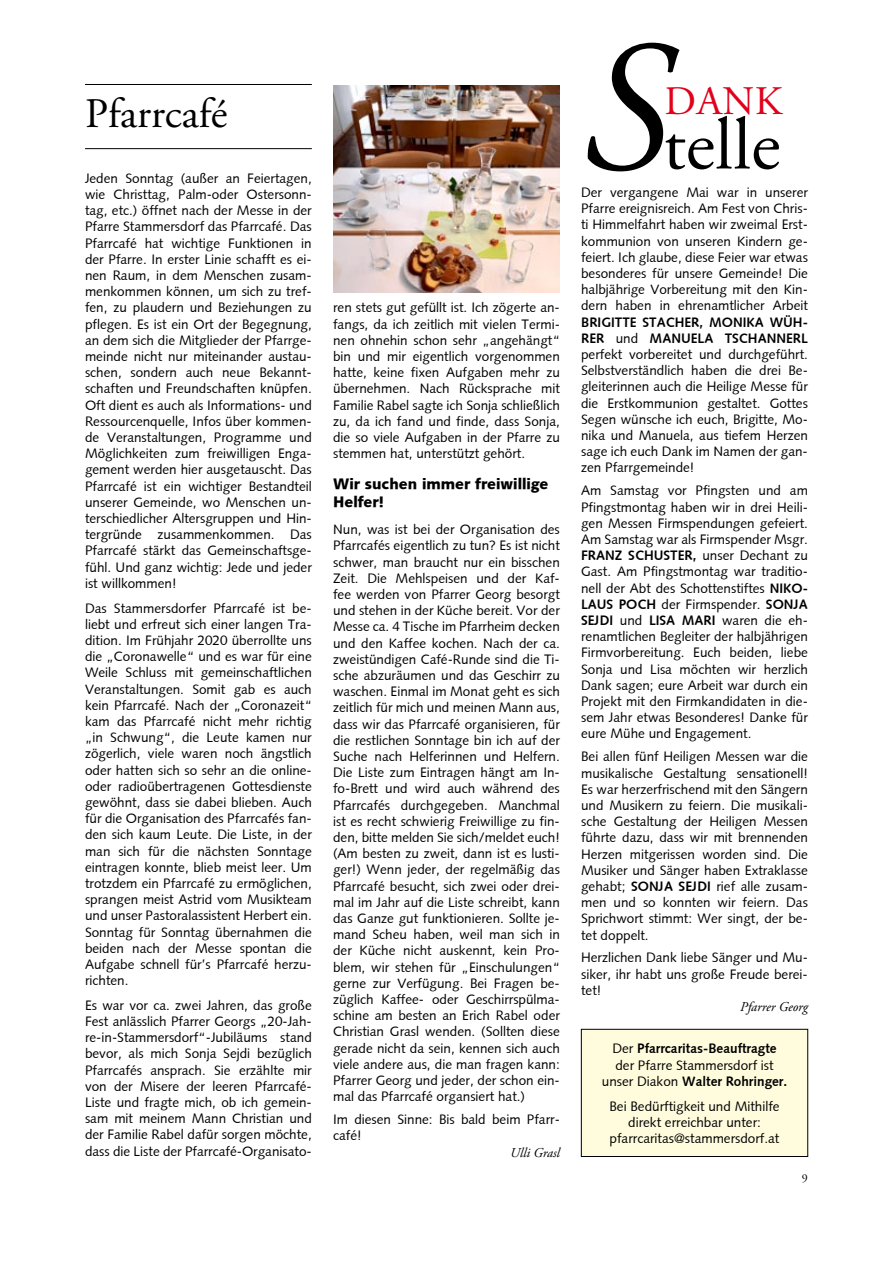
<style>
.page{position:relative;width:893px;height:1263px;background:#fff}
.page>*{position:absolute;margin:0;border:0;box-sizing:border-box;transform-origin:0 0}
.t1{font:italic 186px "Adobe Garamond Pro";color:#000}
.t2{font:73.5px "Adobe Garamond Pro";color:#000}
.t3{font:42px "Adobe Garamond Pro";color:#000}
.t4{font:40.5px "Adobe Garamond Pro";color:#e2001a}
.t5{font:900 15px/18px "Syntax";color:#000}
.t6{font:13.5px/16.2px "Syntax Roman";color:#000;text-align:justify}
.t7{font:700 13.5px/16.2px "Syntax";color:#000}
.t8{font:italic 13.5px "Adobe Garamond Pro";color:#000}
.t9{font:12px "Adobe Garamond Pro";color:#000}
.s1{font-family:"Syntax Roman";font-weight:400}
.s2{font-family:"Syntax";font-weight:700}
</style>
<div class="page">
<hr style="left:85px;top:84px;width:227px;height:1px;background:#000">
<hr style="left:85px;top:148px;width:227px;height:1px;background:#000">
<img style="left:333px;top:85px;width:227px;height:207px">
<div style="left:581px;top:1029px;width:227px;height:127px;background:#fffcde"></div>
<div style="left:581px;top:1029px;width:227px;height:128px;border:1px solid #000"></div>
<h3 class="t3" style="left:85px;top:89px;width:144px">Pfarrcafé</h3>
<p class="t6" style="left:85px;top:170px;width:228px">Jeden Sonntag (außer an Feiertagen, wie Christtag, Palm-oder Ostersonn&shy;tag, etc.) öffnet nach der Messe in der Pfarre Stammersdorf das Pfarrcafé. Das Pfarrcafé hat wichtige Funktionen in der Pfarre. In erster Linie schafft es ei&shy;nen Raum, in dem Menschen zusam&shy;menkommen können, um sich zu tref&shy;fen, zu plaudern und Beziehungen zu pflegen. Es ist ein Ort der Begegnung, an dem sich die Mitglieder der Pfarrge&shy;meinde nicht nur miteinander austau&shy;schen, sondern auch neue Bekannt&shy;schaften und Freundschaften knüpfen.<br>Oft dient es auch als Informations- und Ressourcenquelle, Infos über kommen&shy;de Veranstaltungen, Programme und Möglichkeiten zum freiwilligen Enga&shy;gement werden hier ausgetauscht. Das Pfarrcafé ist ein wichtiger Bestandteil unserer Gemeinde, wo Menschen un&shy;terschiedlicher Altersgruppen und Hin&shy;tergründe zusammenkommen. Das Pfarrcafé stärkt das Gemeinschaftsge&shy;fühl. Und ganz wichtig: Jede und jeder ist willkommen!</p>
<p class="t6" style="left:85px;top:600px;width:228px">Das Stammersdorfer Pfarrcafé ist be&shy;liebt und erfreut sich einer langen Tra&shy;dition. Im Frühjahr 2020 überrollte uns die „Coronawelle“ und es war für eine Weile Schluss mit gemeinschaftlichen Veranstaltungen. Somit gab es auch kein Pfarrcafé. Nach der „Coronazeit“ kam das Pfarrcafé nicht mehr richtig „in Schwung“, die Leute kamen nur zögerlich, viele waren noch ängstlich oder hatten sich so sehr an die online&shy;oder radioübertragenen Gottesdienste gewöhnt, dass sie dabei blieben. Auch für die Organisation des Pfarrcafés fan&shy;den sich kaum Leute. Die Liste, in der man sich für die nächsten Sonntage eintragen konnte, blieb meist leer. Um trotzdem ein Pfarrcafé zu ermöglichen, sprangen meist Astrid vom Musikteam und unser Pastoralassistent Herbert ein.<br>Sonntag für Sonntag übernahmen die beiden nach der Messe spontan die Aufgabe schnell für’s Pfarrcafé herzu&shy;richten.</p>
<p class="t6" style="left:85px;top:997px;width:228px">Es war vor ca. zwei Jahren, das große Fest anlässlich Pfarrer Georgs „20-Jah&shy;re-in-Stammersdorf“-Jubiläums stand bevor, als mich Sonja Sejdi bezüglich Pfarrcafés ansprach. Sie erzählte mir von der Misere der leeren Pfarrcafé-Liste und fragte mich, ob ich gemein&shy;sam mit meinem Mann Christian und der Familie Rabel dafür sorgen möchte, dass die Liste der Pfarrcafé-Organisato-</p>
<p class="t6" style="left:333px;top:300px;width:228px">ren stets gut gefüllt ist. Ich zögerte an&shy;fangs, da ich zeitlich mit vielen Termi&shy;nen ohnehin schon sehr „angehängt“ bin und mir eigentlich vorgenommen hatte, keine fixen Aufgaben mehr zu übernehmen. Nach Rücksprache mit Familie Rabel sagte ich Sonja schließlich zu, da ich fand und finde, dass Sonja, die so viele Aufgaben in der Pfarre zu stemmen hat, unterstützt gehört.</p>
<p class="t5" style="left:333px;top:475px;width:217px">Wir suchen immer freiwillige<br>Helfer!</p>
<p class="t6" style="left:333px;top:521px;width:228px;text-align:left">Nun, was ist bei der Organisation des Pfarrcafés eigentlich zu tun? Es ist nicht schwer, man braucht nur ein bisschen Zeit. Die Mehlspeisen und der Kaf&shy;fee werden von Pfarrer Georg besorgt und stehen in der Küche bereit. Vor der Messe ca. 4 Tische im Pfarrheim decken und den Kaffee kochen. Nach der ca. zweistündigen Café-Runde sind die Ti&shy;sche abzuräumen und das Geschirr zu waschen. Einmal im Monat geht es sich zeitlich für mich und meinen Mann aus, dass wir das Pfarrcafé organisieren, für die restlichen Sonntage bin ich auf der Suche nach Helferinnen und Helfern.<br>Die Liste zum Eintragen hängt am In&shy;fo-Brett und wird auch während des Pfarrcafés durchgegeben. Manchmal ist es recht schwierig Freiwillige zu fin&shy;den, bitte melden Sie sich/meldet euch! (Am besten zu zweit, dann ist es lusti&shy;ger!) Wenn jeder, der regelmäßig das Pfarrcafé besucht, sich zwei oder drei&shy;mal im Jahr auf die Liste schreibt, kann das Ganze gut funktionieren. Sollte je&shy;mand Scheu haben, weil man sich in der Küche nicht auskennt, kein Pro&shy;blem, wir stehen für „Einschulungen“ gerne zur Verfügung. Bei Fragen be&shy;züglich Kaffee- oder Geschirrspülma&shy;schine am besten an Erich Rabel oder Christian Grasl wenden. (Sollten diese gerade nicht da sein, kennen sich auch viele andere aus, die man fragen kann:<br>Pfarrer Georg und jeder, der schon ein&shy;mal das Pfarrcafé organsiert hat.)</p>
<p class="t6" style="left:333px;top:1111px;width:226px">Im diesen Sinne: Bis bald beim Pfarr&shy;café!</p>
<p class="t8" style="left:510px;top:1144px;width:51px">Ulli Grasl</p>
<h1 class="t1" style="left:581px;top:-2px;width:89px">S</h1>
<h3 class="t4" style="left:665px;top:77px;width:111px">Dank</h3>
<h2 class="t2" style="left:663px;top:101px;width:119px">telle</h2>
<p class="t6" style="left:581px;top:184px;width:228px">Der vergangene Mai war in unserer Pfarre ereignisreich. Am Fest von Chris&shy;ti Himmelfahrt haben wir zweimal Erst&shy;kommunion von unseren Kindern ge&shy;feiert. Ich glaube, diese Feier war etwas besonderes für unsere Gemeinde! Die halbjährige Vorbereitung mit den Kin&shy;dern haben in ehrenamtlicher Arbeit</p>
<p class="t7" style="left:581px;top:314px;width:228px">BRIGITTE STACHER, MONIKA WÜH-<br>RER <span class="s1">und</span> MANUELA TSCHANNERL</p>
<p class="t6" style="left:581px;top:346px;width:228px">perfekt vorbereitet und durchgeführt.<br>Selbstverständlich haben die drei Be&shy;gleiterinnen auch die Heilige Messe für die Erstkommunion gestaltet. Gottes Segen wünsche ich euch, Brigitte, Mo&shy;nika und Manuela, aus tiefem Herzen sage ich euch Dank im Namen der gan&shy;zen Pfarrgemeinde!</p>
<p class="t6" style="left:581px;top:483px;width:228px">Am Samstag vor Pfingsten und am Pfingstmontag haben wir in drei Heili&shy;gen Messen Firmspendungen gefeiert.<br>Am Samstag war als Firmspender Msgr.</p>
<p class="t7" style="left:581px;top:547px;width:228px">FRANZ SCHUSTER, <span class="s1">unser Dechant zu</span></p>
<p class="t6" style="left:581px;top:564px;width:228px">Gast. Am Pfingstmontag war traditio&shy;nell der Abt des Schottenstiftes <span class="s2">NIKO-LAUS POCH</span> der Firmspender. <span class="s2">SONJA SEJDI</span> und <span class="s2">LISA MARI</span> waren die eh&shy;renamtlichen Begleiter der halbjährigen Firmvorbereitung. Euch beiden, liebe Sonja und Lisa möchten wir herzlich Dank sagen; eure Arbeit war durch ein Projekt mit den Firmkandidaten in die&shy;sem Jahr etwas Besonderes! Danke für eure Mühe und Engagement.</p>
<p class="t6" style="left:581px;top:748px;width:228px">Bei allen fünf Heiligen Messen war die musikalische Gestaltung sensationell!<br>Es war herzerfrischend mit den Sängern und Musikern zu feiern. Die musikali&shy;sche Gestaltung der Heiligen Messen führte dazu, dass wir mit brennenden Herzen mitgerissen worden sind. Die Musiker und Sänger haben Extraklasse gehabt; <span class="s2">SONJA SEJDI</span> rief alle zusam&shy;men und so konnten wir feiern. Das Sprichwort stimmt: Wer singt, der be&shy;tet doppelt.</p>
<p class="t6" style="left:581px;top:950px;width:228px">Herzlichen Dank liebe Sänger und Mu&shy;siker, ihr habt uns große Freude berei&shy;tet!</p>
<p class="t8" style="left:740px;top:999px;width:69px">Pfarrer Georg</p>
<p class="t7" style="left:612px;top:1041px;width:166px"><span class="s1">Der</span> Pfarrcaritas-Beauftragte</p>
<p class="t6" style="left:615px;top:1057px;width:160px">der Pfarre Stammersdorf ist</p>
<p class="t7" style="left:602px;top:1073px;width:187px"><span class="s1">unser Diakon</span> Walter Rohringer.</p>
<p class="t6" style="left:609px;top:1098px;width:172px;text-align:center">Bei Bedürftigkeit und Mithilfe direkt erreichbar unter: pfarrcaritas@stammersdorf.at</p>
<p class="t9" style="left:802px;top:1171px;width:7px">9</p>
</div>
